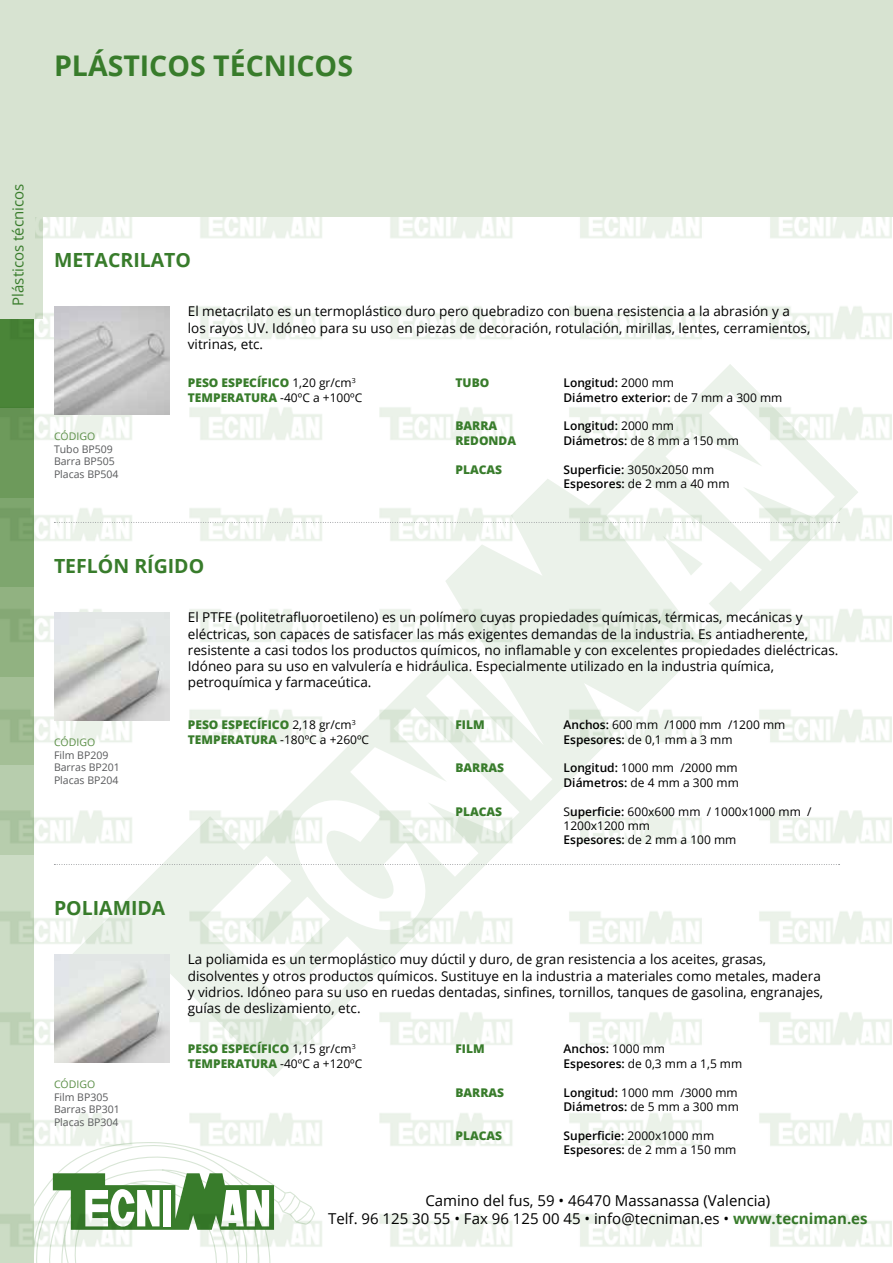
<style>
.page{position:relative;width:893px;height:1263px;background:#fff}
.page>*{position:absolute;margin:0;border:0;box-sizing:border-box;transform-origin:0 0}
.t1{font:700 28.5px "Open Sans";color:#387c2b}
.t2{font:700 19.5px "Open Sans";color:#387c2b}
.t3{font:15px/18px "Open Sans";color:#000;text-align:center}
.t4{font:15px "Open Sans";color:#387c2b}
.t5{font:13.5px/16.2px "Open Sans";color:#000}
.t6{font:12px/14.4px "Open Sans";color:#000}
.t7{font:800 12px/14.4px "Open Sans";color:#387c2b}
.t8{font:600 12px/14.4px "Open Sans";color:#000}
.t9{font:10.5px/12.6px "Open Sans";color:#58595b}
.t10{font:10.5px "Open Sans";color:#5c8f48}
.s1{font-weight:400;color:#000}
.s2{font-weight:400}
.s3{font-weight:600}
.s4{font-weight:700;color:#387c2b}
</style>
<div class="page">
<img style="left:0;top:216px;width:892px;height:1047px">
<div style="left:10px;top:0;width:883px;height:216px;background:#d7e3d1"></div>
<div style="left:0;top:0;width:34px;height:318px;background:#d7e3d1"></div>
<img style="left:54px;top:306px;width:116px;height:86px">
<img style="left:54px;top:635px;width:116px;height:39px">
<img style="left:54px;top:1026px;width:116px;height:36px">
<svg style="left:54px;top:674px;width:786px;height:352px"></svg>
<svg style="left:54px;top:392px;width:786px;height:243px"></svg>
<h1 class="t1" style="left:54px;top:45px;width:301px">PLÁSTICOS TÉCNICOS</h1>
<p class="t4" style="left:8px;top:306px;width:123px;rotate:-90deg">Plásticos técnicos</p>
<h2 class="t2" style="left:54px;top:246px;width:139px">METACRILATO</h2>
<p class="t10" style="left:54px;top:429px;width:43px">CÓDIGO</p>
<p class="t9" style="left:54px;top:442px;width:66px">Tubo BP509<br>Barra BP505<br>Placas BP504</p>
<p class="t5" style="left:188px;top:303px;width:624px">El metacrilato es un termoplástico duro pero quebradizo con buena resistencia a la abrasión y a los rayos UV. Idóneo para su uso en piezas de decoración, rotulación, mirillas, lentes, cerramientos, vitrinas, etc.</p>
<p class="t7" style="left:188px;top:375px;width:176px">PESO ESPECÍFICO <span class="s1">1,20 gr/cm</span><sup>3<br></sup>TEMPERATURA <span class="s1">-40ºC a +100ºC</span></p>
<p class="t7" style="left:455px;top:375px;width:35px">TUBO</p>
<p class="t8" style="left:563px;top:375px;width:220px">Longitud: <span class="s2">2000 mm<br></span>Diámetro exterior: <span class="s2">de 7 mm a 300 mm</span></p>
<p class="t7" style="left:455px;top:418px;width:43px">BARRA</p>
<p class="t8" style="left:563px;top:419px;width:112px">Longitud: <span class="s2">2000 mm</span></p>
<p class="t7" style="left:455px;top:433px;width:62px">REDONDA</p>
<p class="t6" style="left:563px;top:433px;width:177px"><span class="s3">Diámetros:</span> de 8 mm a 150 mm</p>
<p class="t7" style="left:455px;top:461px;width:48px">PLACAS</p>
<p class="t8" style="left:563px;top:462px;width:168px">Superficie: <span class="s2">3050x2050 mm<br></span>Espesores: <span class="s2">de 2 mm a 40 mm</span></p>
<h2 class="t2" style="left:54px;top:552px;width:152px">TEFLÓN RÍGIDO</h2>
<p class="t10" style="left:54px;top:735px;width:43px">CÓDIGO</p>
<p class="t9" style="left:54px;top:748px;width:67px">Film BP209<br>Barras BP201<br>Placas BP204</p>
<h2 class="t2" style="left:54px;top:894px;width:113px">POLIAMIDA</h2>
<p class="t10" style="left:54px;top:1077px;width:43px">CÓDIGO</p>
<p class="t9" style="left:54px;top:1090px;width:67px">Film BP305<br>Barras BP301<br>Placas BP304</p>
<p class="t5" style="left:188px;top:609px;width:652px">El PTFE (politetrafluoroetileno) es un polímero cuyas propiedades químicas, térmicas, mecánicas y eléctricas, son capaces de satisfacer las más exigentes demandas de la industria. Es antiadherente, resistente a casi todos los productos químicos, no inflamable y con excelentes propiedades dieléctricas.<br>Idóneo para su uso en valvulería e hidráulica. Especialmente utilizado en la industria química, petroquímica y farmaceútica.</p>
<p class="t7" style="left:188px;top:717px;width:183px">PESO ESPECÍFICO <span class="s1">2,18 gr/cm</span><sup>3<br></sup>TEMPERATURA <span class="s1">-180ºC a +260ºC</span></p>
<p class="t7" style="left:455px;top:717px;width:31px">FILM</p>
<p class="t6" style="left:563px;top:717px;width:223px"><span class="s3">Anchos:</span> 600 mm /1000 mm /1200 mm<br><span class="s3">Espesores:</span> de 0,1 mm a 3 mm</p>
<p class="t7" style="left:455px;top:760px;width:50px">BARRAS</p>
<p class="t6" style="left:563px;top:761px;width:177px"><span class="s3">Longitud:</span> 1000 mm /2000 mm<br><span class="s3">Diámetros:</span> de 4 mm a 300 mm</p>
<p class="t7" style="left:455px;top:803px;width:48px">PLACAS</p>
<p class="t6" style="left:563px;top:804px;width:250px">S<span class="s3">uperficie:</span> 600x600 mm / 1000x1000 mm /<br>1200x1200 mm<br><span class="s3">Espesores:</span> de 2 mm a 100 mm</p>
<p class="t5" style="left:188px;top:951px;width:637px">La poliamida es un termoplástico muy dúctil y duro, de gran resistencia a los aceites, grasas, disolventes y otros productos químicos. Sustituye en la industria a materiales como metales, madera y vidrios. Idóneo para su uso en ruedas dentadas, sinfines, tornillos, tanques de gasolina, engranajes, guías de deslizamiento, etc.</p>
<p class="t7" style="left:188px;top:1041px;width:176px">PESO ESPECÍFICO <span class="s1">1,15 gr/cm</span><sup>3<br></sup>TEMPERATURA <span class="s1">-40ºC a +120ºC</span></p>
<p class="t7" style="left:455px;top:1041px;width:31px">FILM</p>
<p class="t6" style="left:563px;top:1041px;width:180px"><span class="s3">Anchos:</span> 1000 mm<br><span class="s3">Espesores:</span> de 0,3 mm a 1,5 mm</p>
<p class="t7" style="left:455px;top:1084px;width:50px">BARRAS</p>
<p class="t6" style="left:563px;top:1085px;width:177px"><span class="s3">Longitud:</span> 1000 mm /3000 mm<br><span class="s3">Diámetros:</span> de 5 mm a 300 mm</p>
<p class="t7" style="left:455px;top:1127px;width:48px">PLACAS</p>
<p class="t6" style="left:563px;top:1128px;width:174px"><span class="s3">Superficie:</span> 2000x1000 mm<br><span class="s3">Espesores:</span> de 2 mm a 150 mm</p>
<p class="t3" style="left:328px;top:1191px;width:541px">Camino del fus, 59 • 46470 Massanassa (Valencia)<br>Telf. 96 125 30 55 • Fax 96 125 00 45 • info@tecniman.es • <span class="s4">www.tecniman.es</span></p>
</div>
